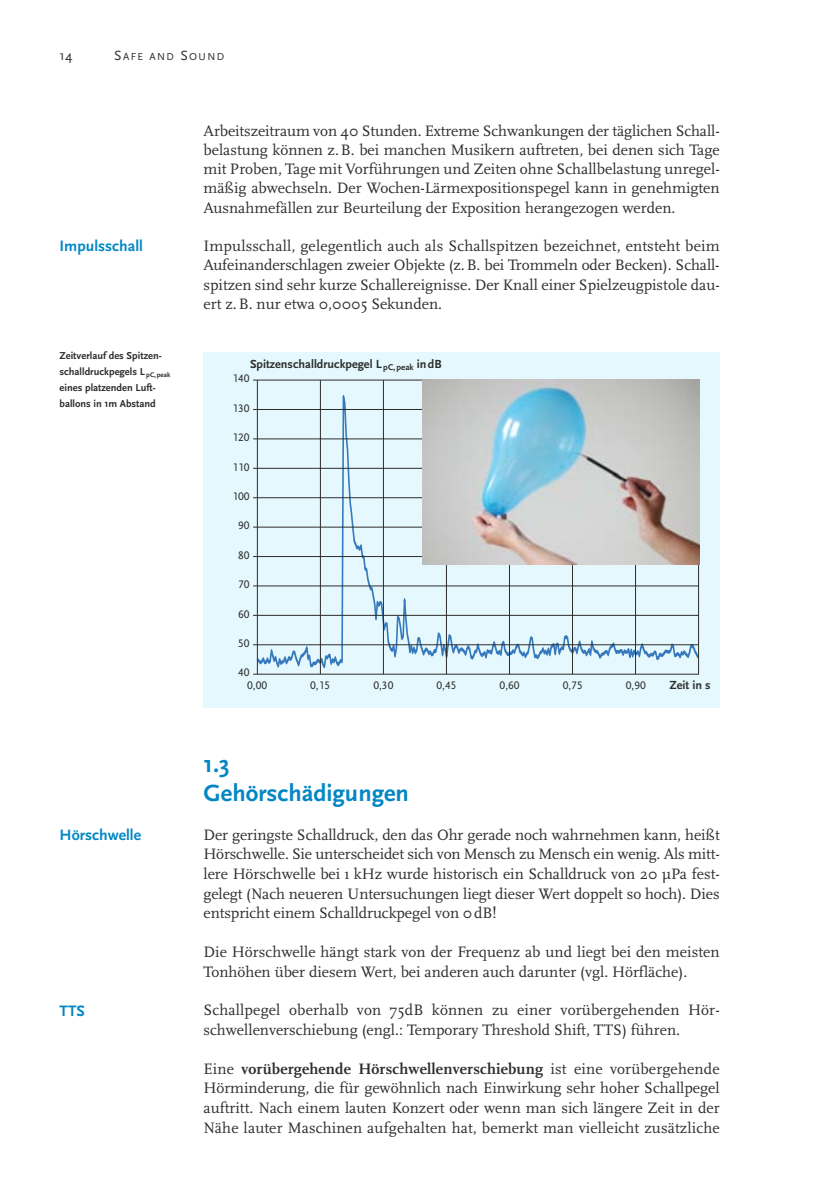
<style>
.page{position:relative;width:819px;height:1191px;background:#fff}
.page>*{position:absolute;margin:0;border:0;box-sizing:border-box;transform-origin:0 0}
.t1{font:700 24.5px/28.3px "Scala Sans Pro";color:#0287c4}
.t2{font:15.75px/19.6px "Scala Pro";color:#2d2d2c;text-align:justify}
.t3{font:700 15.75px "Scala Sans Pro";color:#0287c4}
.t4{font:14px "Scala Sans Pro";color:#2d2d2c}
.t5{font:700 12.25px "Scala Sans Pro";color:#2d2d2c}
.t6{font:11.38px/12.6px "Scala Sans Pro";color:#2d2d2c}
.t7{font:700 10.5px/15.8px "Scala Sans Pro";color:#2d2d2c}
.t8{font:10.5px "Scala Sans Pro";letter-spacing:.135em;color:#2d2d2c}
.s1{font-size:14px}
.s2{font-weight:700}
</style>
<div class="page">
<div style="left:203px;top:352px;width:516px;height:356px;background:#e4f8fd"></div>
<svg style="left:257px;top:379px;width:441px;height:293px"></svg>
<hr style="left:257px;top:380px;width:1px;height:294px;background:#2d2d2c">
<hr style="left:698px;top:380px;width:1px;height:294px;background:#2d2d2c">
<hr style="left:635px;top:380px;width:1px;height:294px;background:#2d2d2c">
<hr style="left:572px;top:380px;width:1px;height:294px;background:#2d2d2c">
<hr style="left:509px;top:380px;width:1px;height:294px;background:#2d2d2c">
<hr style="left:446px;top:380px;width:1px;height:294px;background:#2d2d2c">
<hr style="left:383px;top:380px;width:1px;height:294px;background:#2d2d2c">
<hr style="left:320px;top:380px;width:1px;height:294px;background:#2d2d2c">
<hr style="left:253px;top:380px;width:445px;height:1px;background:#2d2d2c">
<hr style="left:253px;top:409px;width:445px;height:1px;background:#2d2d2c">
<hr style="left:253px;top:438px;width:445px;height:1px;background:#2d2d2c">
<hr style="left:253px;top:468px;width:445px;height:1px;background:#2d2d2c">
<hr style="left:253px;top:497px;width:445px;height:1px;background:#2d2d2c">
<hr style="left:253px;top:527px;width:445px;height:1px;background:#2d2d2c">
<hr style="left:253px;top:556px;width:445px;height:1px;background:#2d2d2c">
<hr style="left:253px;top:585px;width:445px;height:1px;background:#2d2d2c">
<hr style="left:253px;top:615px;width:445px;height:1px;background:#2d2d2c">
<hr style="left:253px;top:644px;width:445px;height:1px;background:#2d2d2c">
<hr style="left:253px;top:674px;width:445px;height:1px;background:#2d2d2c">
<img style="left:423px;top:380px;width:276px;height:184px">
<p class="t4" style="left:60px;top:50px;width:14px">14</p>
<p class="t8" style="left:114px;top:52px;width:112px"><span class="s1">S</span>AFE AND <span class="s1">S</span>OUND</p>
<p class="t3" style="left:60px;top:239px;width:85px">Impulsschall</p>
<p class="t7" style="left:60px;top:349px;width:112px">Zeitverlauf des Spit zen - schall druckpegels L <sub>pC,</sub> <sub>peak </sub>eines platzenden Luft - ballons in 1m Abstand</p>
<p class="t3" style="left:60px;top:828px;width:83px">Hörschwelle</p>
<p class="t3" style="left:60px;top:1004px;width:27px">TTS</p>
<p class="t2" style="left:203px;top:122px;width:517px">Arbeitszeitraum von 40 Stunden. Extreme Schwankungen der täglichen Schall - belastung können z. B. bei manchen Musikern auftreten, bei denen sich Tage mit Proben, Tage mit Vorführungen und Zeiten ohne Schallbelastung unregel - mäßig abwechseln. Der Wochen-Lärmexpositionspegel kann in genehmigten Ausnahmefällen zur Beurteilung der Exposition herangezogen werden.</p>
<p class="t2" style="left:203px;top:238px;width:517px">Impulsschall, gelegentlich auch als Schallspitzen bezeichnet, entsteht beim Aufeinanderschlagen zweier Objekte (z.B. bei Trommeln oder Becken). Schall - spitzen sind sehr kurze Schallereignisse. Der Knall einer Spielzeugpistole dau - ert z. B. nur etwa 0,0005 Sekunden.</p>
<p class="t5" style="left:250px;top:359px;width:193px">Spitzenschalldruckpegel L <sub>pC,</sub> <sub>peak</sub> in dB</p>
<p class="t6" style="left:232px;top:373px;width:19px">140</p>
<p class="t6" style="left:232px;top:403px;width:19px">130</p>
<p class="t6" style="left:232px;top:432px;width:19px">120</p>
<p class="t6" style="left:232px;top:461px;width:19px">110</p>
<p class="t6" style="left:232px;top:491px;width:19px">100</p>
<p class="t6" style="left:238px;top:520px;width:13px">90</p>
<p class="t6" style="left:238px;top:550px;width:13px">80</p>
<p class="t6" style="left:238px;top:579px;width:13px">70</p>
<p class="t6" style="left:238px;top:608px;width:13px">60</p>
<p class="t6" style="left:238px;top:638px;width:13px">50</p>
<p class="t6" style="left:247px;top:667px;width:21px;text-indent:-9px">40<br>0,00</p>
<p class="t6" style="left:310px;top:680px;width:21px">0,15</p>
<p class="t6" style="left:373px;top:680px;width:21px">0,30</p>
<p class="t6" style="left:436px;top:680px;width:21px">0,45</p>
<p class="t6" style="left:499px;top:680px;width:21px">0,60</p>
<p class="t6" style="left:562px;top:680px;width:21px">0,75</p>
<p class="t6" style="left:626px;top:680px;width:21px">0,90</p>
<p class="t5" style="left:669px;top:680px;width:43px">Zeit in s</p>
<h1 class="t1" style="left:203px;top:752px;width:207px">1.3<br>Gehörschädigungen</h1>
<p class="t2" style="left:203px;top:826px;width:517px">Der geringste Schalldruck, den das Ohr gerade noch wahrnehmen kann, heißt Hörschwelle. Sie unterscheidet sich von Mensch zu Mensch ein wenig. Als mitt - lere Hörschwelle bei 1 kHz wurde historisch ein Schalldruck von 20 μPa fest - gelegt (Nach neueren Untersuchungen liegt dieser Wert doppelt so hoch). Dies entspricht einem Schalldruckpegel von 0 dB!</p>
<p class="t2" style="left:203px;top:943px;width:517px">Die Hörschwelle hängt stark von der Frequenz ab und liegt bei den meisten<br>Tonhöhen über diesem Wert, bei anderen auch darunter (vgl. Hörfläche).</p>
<p class="t2" style="left:203px;top:1001px;width:517px">Schallpegel oberhalb von 75dB können zu einer vorübergehenden Hör - schwellen verschiebung (engl.: Temporary Threshold Shift, TTS) führen.</p>
<p class="t2" style="left:203px;top:1060px;width:517px">Eine <span class="s2">vorübergehende Hörschwellenverschiebung</span> ist eine vorübergehende Hörminderung, die für gewöhnlich nach Einwirkung sehr hoher Schallpegel auftritt. Nach einem lauten Konzert oder wenn man sich längere Zeit in der Nähe lauter Maschinen aufgehalten hat, bemerkt man vielleicht zusätzliche</p>
</div>
